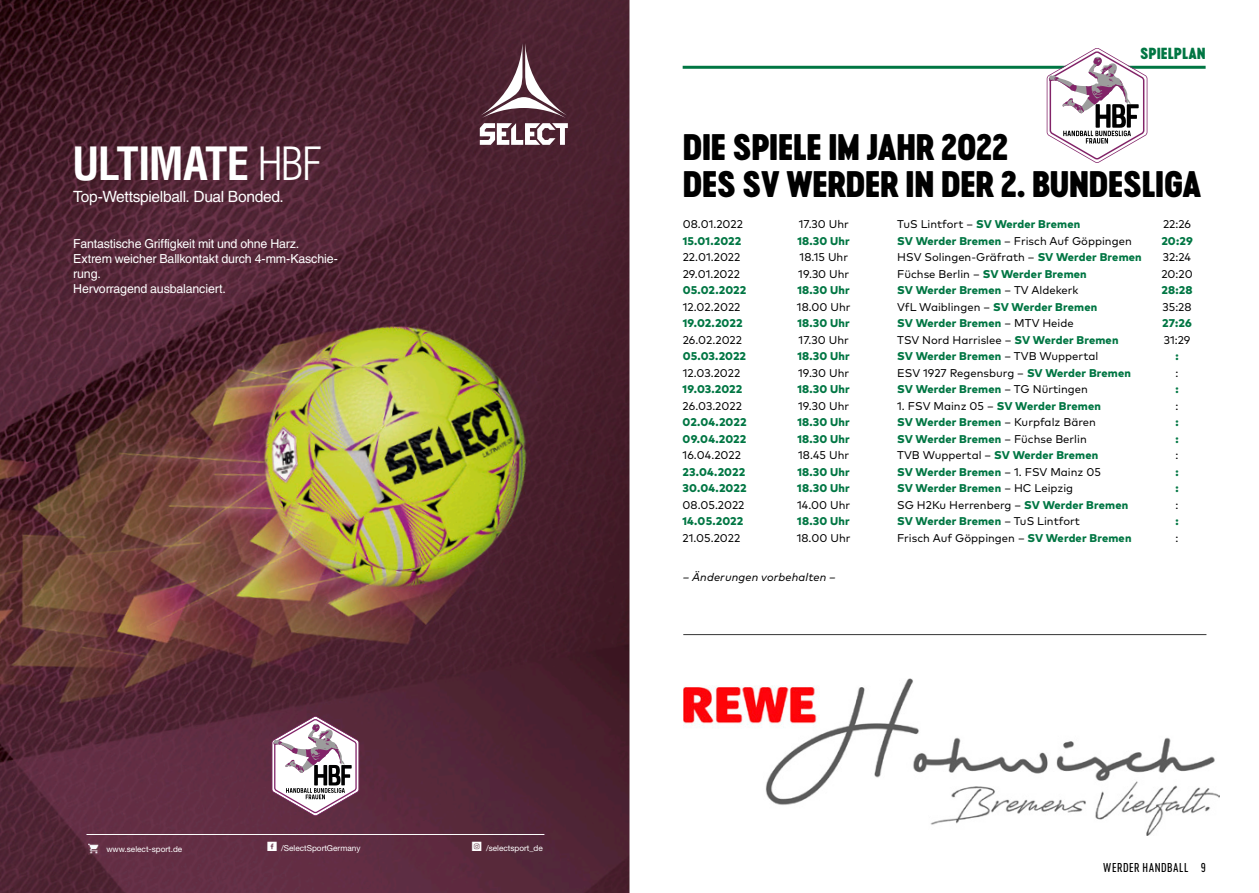
<style>
.page{position:relative;width:1259px;height:893px;background:#fff}
.page>*{position:absolute;margin:0;border:0;box-sizing:border-box;transform-origin:0 0}
.t1{font:700 condensed 44.7px "Helvetica LT Std";letter-spacing:-.035em;color:#fff}
.t2{font:34.5px/37.5px "Cervo Neue Black Neue";letter-spacing:-.025em;color:#000}
.t3{font:15.6px "Helvetica LT Std";letter-spacing:-.02em;color:#fff}
.t4{font:15px "Cervo Neue Black Neue";color:#007643}
.t5{font:12.45px/14.9px "Helvetica LT Std";letter-spacing:-.015em;color:#fff}
.t6{font:12px "Cervo Neue Regular Neue";letter-spacing:.045em;color:#000}
.t7{font:800 11.25px/16.5px "Mark Pro";letter-spacing:.015em;color:#007643}
.t8{font:11.25px/16.5px "Mark Pro";color:#000}
.t9{font:italic 11.25px "Mark Pro";letter-spacing:.015em;color:#000}
.t10{font:8.25px "Helvetica Neue LT Pro";color:#fff}
.s1{font-weight:300}
.s2{font-family:"Social Shapes"}
.s3{font-weight:400;color:#000}
.s4{font-weight:800;color:#007643}
</style>
<div class="page">
<hr style="left:682px;top:66px;width:523px;height:3px;background:#007643">
<svg style="left:1046px;top:48px;width:101px;height:115px"></svg>
<img style="left:0;top:0;width:629px;height:893px">
<hr style="left:86px;top:834px;width:458px;height:1px;background:#fff">
<svg style="left:480px;top:42px;width:88px;height:103px"></svg>
<svg style="left:88px;top:843px;width:11px;height:12px"></svg>
<svg style="left:272px;top:716px;width:87px;height:100px"></svg>
<img style="left:683px;top:678px;width:536px;height:157px">
<hr style="left:683px;top:634px;width:523px;height:1px;background:#000">
<h1 class="t1" style="left:72px;top:135px;width:251px">ULTIMATE <span class="s1">HBF</span></h1>
<h3 class="t3" style="left:73px;top:188px;width:212px">Top-Wettspielball. Dual Bonded.</h3>
<p class="t5" style="left:73px;top:236px;width:266px">Fantastische Griffigkeit mit und ohne Harz.<br>Extrem weicher Ballkontakt durch 4-mm-Kaschie&shy;rung.<br>Hervorragend ausbalanciert.</p>
<p class="t10" style="left:106px;top:844px;width:78px">www.select-sport.de</p>
<p class="t10" style="left:267px;top:843px;width:95px"><span class="s2">E</span> /SelectSportGermany</p>
<p class="t10" style="left:472px;top:843px;width:73px"><span class="s2">c</span> /selectsport_de</p>
<h3 class="t4" style="left:1140px;top:43px;width:67px">SPIELPLAN</h3>
<h2 class="t2" style="left:682px;top:127px;width:521px">DIE SPIELE IM JAHR 2022<br>DES SV WERDER IN DER 2. BUNDESLIGA</h2>
<p class="t8" style="left:683px;top:215px;width:62px">08.01.2022</p>
<p class="t8" style="left:798px;top:215px;width:52px">17.30 Uhr</p>
<p class="t7" style="left:897px;top:215px;width:184px"><span class="s3">TuS Lintfort –</span> SV Werder Bremen</p>
<p class="t7" style="left:683px;top:232px;width:60px">15.01.2022</p>
<p class="t7" style="left:797px;top:232px;width:54px">18.30 Uhr</p>
<p class="t8" style="left:897px;top:232px;width:236px"><span class="s4">SV Werder Bremen</span> – Frisch Auf Göppingen</p>
<p class="t8" style="left:683px;top:248px;width:59px">22.01.2022</p>
<p class="t8" style="left:799px;top:248px;width:50px">18.15 Uhr</p>
<p class="t8" style="left:897px;top:248px;width:246px">HSV Solingen-Gräfrath – <span class="s4">SV Werder Bremen</span></p>
<p class="t8" style="left:683px;top:265px;width:59px">29.01.2022</p>
<p class="t8" style="left:798px;top:265px;width:53px">19.30 Uhr</p>
<p class="t7" style="left:897px;top:265px;width:191px"><span class="s3">Füchse Berlin –</span> SV Werder Bremen</p>
<p class="t7" style="left:682px;top:281px;width:65px">05.02.2022</p>
<p class="t7" style="left:797px;top:281px;width:54px">18.30 Uhr</p>
<p class="t7" style="left:897px;top:281px;width:183px">SV Werder Bremen <span class="s3">– TV Aldekerk</span></p>
<p class="t8" style="left:682px;top:298px;width:59px">12.02.2022</p>
<p class="t8" style="left:797px;top:298px;width:55px">18.00 Uhr</p>
<p class="t8" style="left:897px;top:298px;width:201px">VfL Waiblingen – <span class="s4">SV Werder Bremen</span></p>
<p class="t7" style="left:682px;top:314px;width:61px">19.02.2022</p>
<p class="t7" style="left:797px;top:314px;width:54px">18.30 Uhr</p>
<p class="t7" style="left:897px;top:314px;width:178px">SV Werder Bremen <span class="s3">– MTV Heide</span></p>
<p class="t8" style="left:682px;top:331px;width:61px">26.02.2022</p>
<p class="t8" style="left:798px;top:331px;width:52px">17.30 Uhr</p>
<p class="t8" style="left:897px;top:331px;width:223px">TSV Nord Harrislee – <span class="s4">SV Werder Bremen</span></p>
<p class="t7" style="left:682px;top:347px;width:65px">05.03.2022</p>
<p class="t7" style="left:797px;top:347px;width:54px">18.30 Uhr</p>
<p class="t7" style="left:897px;top:347px;width:203px">SV Werder Bremen <span class="s3">– TVB Wuppertal</span></p>
<p class="t8" style="left:682px;top:364px;width:59px">12.03.2022</p>
<p class="t8" style="left:798px;top:364px;width:53px">19.30 Uhr</p>
<p class="t8" style="left:897px;top:364px;width:235px">ESV 1927 Regensburg – <span class="s4">SV Werder Bremen</span></p>
<p class="t7" style="left:682px;top:380px;width:61px">19.03.2022</p>
<p class="t7" style="left:797px;top:380px;width:54px">18.30 Uhr</p>
<p class="t7" style="left:897px;top:380px;width:192px">SV Werder Bremen <span class="s3">– TG Nürtingen</span></p>
<p class="t8" style="left:682px;top:397px;width:61px">26.03.2022</p>
<p class="t8" style="left:798px;top:397px;width:53px">19.30 Uhr</p>
<p class="t7" style="left:897px;top:397px;width:205px"><span class="s3">1. FSV Mainz 05 –</span> SV Werder Bremen</p>
<p class="t7" style="left:682px;top:413px;width:65px">02.04.2022</p>
<p class="t7" style="left:797px;top:413px;width:54px">18.30 Uhr</p>
<p class="t7" style="left:897px;top:413px;width:200px">SV Werder Bremen <span class="s3">– Kurpfalz Bären</span></p>
<p class="t7" style="left:682px;top:430px;width:65px">09.04.2022</p>
<p class="t7" style="left:797px;top:430px;width:54px">18.30 Uhr</p>
<p class="t7" style="left:897px;top:430px;width:191px">SV Werder Bremen <span class="s3">– Füchse Berlin</span></p>
<p class="t8" style="left:682px;top:446px;width:60px">16.04.2022</p>
<p class="t8" style="left:798px;top:446px;width:52px">18.45 Uhr</p>
<p class="t7" style="left:897px;top:446px;width:203px"><span class="s3">TVB Wuppertal –</span> SV Werder Bremen</p>
<p class="t7" style="left:682px;top:463px;width:64px">23.04.2022</p>
<p class="t7" style="left:797px;top:463px;width:54px">18.30 Uhr</p>
<p class="t7" style="left:897px;top:463px;width:205px">SV Werder Bremen <span class="s3">– 1. FSV Mainz 05</span></p>
<p class="t7" style="left:682px;top:479px;width:65px">30.04.2022</p>
<p class="t7" style="left:797px;top:479px;width:54px">18.30 Uhr</p>
<p class="t7" style="left:897px;top:479px;width:177px">SV Werder Bremen <span class="s3">– HC Leipzig</span></p>
<p class="t8" style="left:682px;top:496px;width:63px">08.05.2022</p>
<p class="t8" style="left:797px;top:496px;width:55px">14.00 Uhr</p>
<p class="t8" style="left:897px;top:496px;width:233px">SG H2Ku Herrenberg – <span class="s4">SV Werder Bremen</span></p>
<p class="t7" style="left:682px;top:512px;width:62px">14.05.2022</p>
<p class="t7" style="left:797px;top:512px;width:54px">18.30 Uhr</p>
<p class="t7" style="left:897px;top:512px;width:184px">SV Werder Bremen <span class="s3">– TuS Lintfort</span></p>
<p class="t8" style="left:682px;top:529px;width:59px">21.05.2022</p>
<p class="t8" style="left:797px;top:529px;width:55px">18.00 Uhr</p>
<p class="t8" style="left:897px;top:529px;width:236px">Frisch Auf Göppingen – <span class="s4">SV Werder Bremen</span></p>
<p class="t9" style="left:682px;top:568px;width:155px">– Änderungen vorbehalten –</p>
<p class="t8" style="left:1163px;top:215px;width:30px">22:26</p>
<p class="t7" style="left:1161px;top:232px;width:33px">20:29</p>
<p class="t8" style="left:1161px;top:248px;width:33px">32:24<br>20:20</p>
<p class="t7" style="left:1161px;top:281px;width:33px">28:28</p>
<p class="t8" style="left:1162px;top:298px;width:31px">35:28</p>
<p class="t7" style="left:1162px;top:314px;width:31px">27:26</p>
<p class="t8" style="left:1163px;top:331px;width:28px">31:29</p>
<p class="t7" style="left:1175px;top:347px;width:5px">:</p>
<p class="t8" style="left:1175px;top:364px;width:4px">:</p>
<p class="t7" style="left:1175px;top:380px;width:5px">:</p>
<p class="t8" style="left:1175px;top:397px;width:4px">:</p>
<p class="t7" style="left:1175px;top:413px;width:5px">: :</p>
<p class="t8" style="left:1175px;top:446px;width:4px">:</p>
<p class="t7" style="left:1175px;top:463px;width:5px">: :</p>
<p class="t8" style="left:1175px;top:496px;width:4px">:</p>
<p class="t7" style="left:1175px;top:512px;width:5px">:</p>
<p class="t8" style="left:1175px;top:529px;width:4px">:</p>
<p class="t6" style="left:1103px;top:860px;width:104px">WERDER HANDBALL 9</p>
</div>
